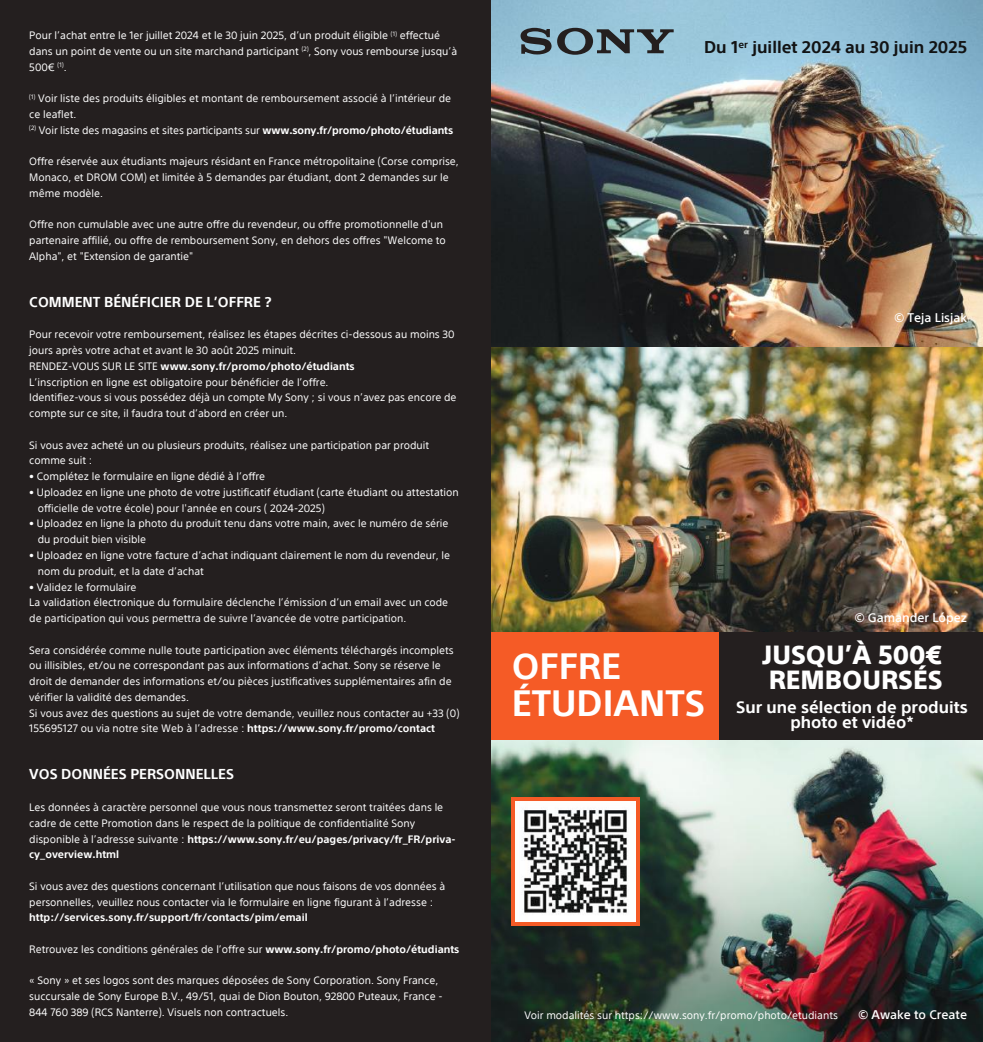
<style>
.page{position:relative;width:983px;height:1042px;background:#fff}
.page>*{position:absolute;margin:0;border:0;box-sizing:border-box;transform-origin:0 0}
.t1{font:700 35.7px/37.4px "SST";color:#fff}
.t2{font:800 25.55px/24.7px "SST";color:#fff}
.t3{font:700 16.62px "SST";color:#121314}
.t4{font:700 16.28px/15.8px "SST";color:#fff;text-align:center}
.t5{font:700 14px "SST";color:#fff}
.t6{font:500 12.25px "SST";color:#fff}
.t7{font:10.5px/15.8px "SST";color:#fff}
.t8{font:700 10.5px "SST";color:#fff}
.s1{font-weight:700}
</style>
<div class="page">
<div style="left:0;top:0;width:491px;height:1042px;background:#241f1f"></div>
<img style="left:491px;top:0;width:491px;height:1042px">
<svg style="left:510px;top:797px;width:129px;height:128px;fill:#f55b26"></svg>
<img style="left:515px;top:801px;width:120px;height:120px">
<div style="left:718px;top:632px;width:264px;height:108px;background:#241f1f"></div>
<div style="left:491px;top:632px;width:227px;height:108px;background:#f55b26"></div>
<svg style="left:520px;top:28px;width:31px;height:26px"></svg>
<svg style="left:557px;top:28px;width:116px;height:27px"></svg>
<p class="t7" style="left:29px;top:27px;width:429px">Pour l’achat entre le 1er juillet 2024 et le 30 juin 2025, d’un produit éligible <sup>(1)</sup> effectué dans un point de vente ou un site marchand participant <sup>(2)</sup>, Sony vous rembourse jusqu’à<br>500€ <sup>(1)</sup>.</p>
<p class="t7" style="left:29px;top:90px;width:425px"><sup>(1)</sup> Voir liste des produits éligibles et montant de remboursement associé à l’intérieur de ce leaflet.<br><sup>(2)</sup> Voir liste des magasins et sites participants sur <span class="s1">www.sony.fr/promo/photo/étudiants</span></p>
<p class="t7" style="left:29px;top:153px;width:431px">Offre réservée aux étudiants majeurs résidant en France métropolitaine (Corse comprise,<br>Monaco, et DROM COM) et limitée à 5 demandes par étudiant, dont 2 demandes sur le même modèle.</p>
<p class="t7" style="left:29px;top:216px;width:418px">Offre non cumulable avec une autre offre du revendeur, ou offre promotionnelle d'un partenaire affilié, ou offre de remboursement Sony, en dehors des offres "Welcome to<br>Alpha", et "Extension de garantie"</p>
<h3 class="t5" style="left:29px;top:293px;width:243px">COMMENT BÉNÉFICIER DE L’OFFRE ?</h3>
<p class="t7" style="left:29px;top:327px;width:428px">Pour recevoir votre remboursement, réalisez les étapes décrites ci-dessous au moins 30 jours après votre achat et avant le 30 août 2025 minuit.<br>RENDEZ-VOUS SUR LE SITE <span class="s1">www.sony.fr/promo/photo/étudiants<br></span>L’inscription en ligne est obligatoire pour bénéficier de l’offre.<br>Identifiez-vous si vous possédez déjà un compte My Sony ; si vous n’avez pas encore de compte sur ce site, il faudra tout d’abord en créer un.</p>
<p class="t7" style="left:29px;top:437px;width:401px">Si vous avez acheté un ou plusieurs produits, réalisez une participation par produit comme suit :</p>
<p class="t7" style="left:29px;top:468px;width:237px">• Complétez le formulaire en ligne dédié à l’offre</p>
<p class="t7" style="left:38px;top:484px;width:422px;text-indent:-8px">• Uploadez en ligne une photo de votre justificatif étudiant (carte étudiant ou attestation officielle de votre école) pour l'année en cours ( 2024-2025)</p>
<p class="t7" style="left:38px;top:516px;width:412px;text-indent:-8px">• Uploadez en ligne la photo du produit tenu dans votre main, avec le numéro de série du produit bien visible</p>
<p class="t7" style="left:38px;top:547px;width:413px;text-indent:-8px">• Uploadez en ligne votre facture d’achat indiquant clairement le nom du revendeur, le nom du produit, et la date d’achat</p>
<p class="t7" style="left:29px;top:579px;width:420px">• Validez le formulaire<br>La validation électronique du formulaire déclenche l’émission d’un email avec un code de participation qui vous permettra de suivre l’avancée de votre participation.</p>
<p class="t7" style="left:29px;top:642px;width:431px">Sera considérée comme nulle toute participation avec éléments téléchargés incomplets ou illisibles, et/ou ne correspondant pas aux informations d’achat. Sony se réserve le droit de demander des informations et/ou pièces justificatives supplémentaires afin de vérifier la validité des demandes.<br>Si vous avez des questions au sujet de votre demande, veuillez nous contacter au +33 (0)<br>155695127 ou via notre site Web à l’adresse : <span class="s1">https://www.sony.fr/promo/contact</span></p>
<h3 class="t5" style="left:29px;top:766px;width:206px">VOS DONNÉES PERSONNELLES</h3>
<p class="t7" style="left:29px;top:799px;width:428px">Les données à caractère personnel que vous nous transmettez seront traitées dans le cadre de cette Promotion dans le respect de la politique de confidentialité Sony disponible à l’adresse suivante : <span class="s1">https://www.sony.fr/eu/pages/privacy/fr_FR/priva&shy;cy_overview.html</span></p>
<p class="t7" style="left:29px;top:878px;width:417px">Si vous avez des questions concernant l’utilisation que nous faisons de vos données à personnelles, veuillez nous contacter via le formulaire en ligne figurant à l’adresse :</p>
<p class="t8" style="left:29px;top:911px;width:280px">http://services.sony.fr/support/fr/contacts/pim/email</p>
<p class="t7" style="left:29px;top:941px;width:431px">Retrouvez les conditions générales de l’offre sur <span class="s1">www.sony.fr/promo/photo/étudiants</span></p>
<p class="t7" style="left:29px;top:972px;width:415px">« Sony » et ses logos sont des marques déposées de Sony Corporation. Sony France, succursale de Sony Europe B.V., 49/51, quai de Dion Bouton, 92800 Puteaux, France -<br>844 760 389 (RCS Nanterre). Visuels non contractuels.</p>
<h3 class="t3" style="left:704px;top:38px;width:264px">Du 1<sup>er</sup> juillet 2024 au 30 juin 2025</h3>
<p class="t6" style="left:894px;top:310px;width:74px">© Teja Lisjak</p>
<p class="t6" style="left:854px;top:610px;width:114px">© Gamander López</p>
<h1 class="t1" style="left:511px;top:647px;width:195px">OFFRE<br>ÉTUDIANTS</h1>
<h2 class="t2" style="left:762px;top:642px;width:181px">JUSQU’À 500€<br>REMBOURSÉS</h2>
<h3 class="t4" style="left:736px;top:699px;width:233px">Sur une sélection de produits photo et vidéo*</h3>
<p class="t7" style="left:524px;top:1007px;width:315px">Voir modalités sur https://www.sony.fr/promo/photo/etudiants</p>
<p class="t6" style="left:858px;top:1007px;width:110px">© Awake to Create</p>
</div>
